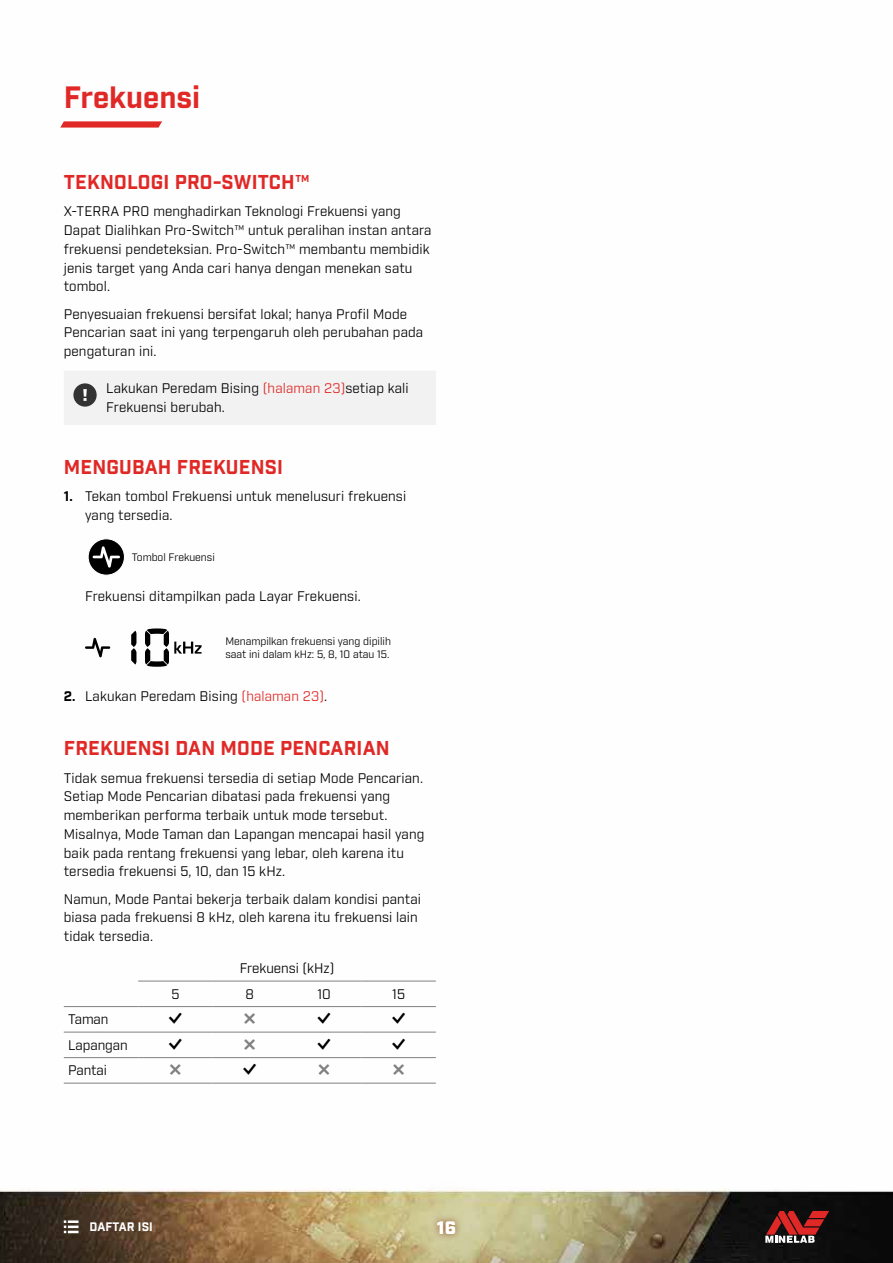
<style>
.page{position:relative;width:893px;height:1263px;background:#fff}
.page>*{position:absolute;margin:0;border:0;box-sizing:border-box;transform-origin:0 0}
.t1{font:700 30px "Industry";color:#e02926}
.t2{font:700 19.5px "Industry";letter-spacing:.01em;color:#e02926}
.t3{font:900 18px "Industry";color:#fff}
.t4{font:13.5px/18.8px "Industry";letter-spacing:.01em;color:#000}
.t5{font:700 12px "Industry";letter-spacing:.01em;color:#fff}
.t6{font:10.5px/13.5px "Industry";color:#000}
.s1{color:#e02926}
.s2{font-weight:700}
</style>
<div class="page">
<img style="left:0;top:630px;width:893px;height:633px">
<svg style="left:64px;top:1220px;width:15px;height:13px"></svg>
<svg style="left:60px;top:121px;width:102px;height:7px"></svg>
<svg style="left:398px;top:1182px;width:97px;height:81px;background:#d1cb9f"></svg>
<svg style="left:430px;top:1214px;width:32px;height:27px"></svg>
<svg style="left:765px;top:1211px;width:64px;height:32px;background:#7d3332"></svg>
<div style="left:64px;top:371px;width:372px;height:54px;background:#f2f2f2"></div>
<svg style="left:88px;top:538px;width:37px;height:38px"></svg>
<svg style="left:131px;top:631px;width:5px;height:33px"></svg>
<svg style="left:145px;top:628px;width:57px;height:39px"></svg>
<svg style="left:85px;top:638px;width:25px;height:19px"></svg>
<hr style="left:138px;top:981px;width:75px;height:1px;background:#808080">
<hr style="left:213px;top:981px;width:74px;height:1px;background:#808080">
<hr style="left:287px;top:981px;width:74px;height:1px;background:#808080">
<hr style="left:361px;top:981px;width:75px;height:1px;background:#808080">
<hr style="left:64px;top:1006px;width:74px;height:1px;background:#808080">
<hr style="left:138px;top:1006px;width:75px;height:1px;background:#808080">
<hr style="left:213px;top:1006px;width:74px;height:1px;background:#808080">
<hr style="left:287px;top:1006px;width:74px;height:1px;background:#808080">
<hr style="left:361px;top:1006px;width:75px;height:1px;background:#808080">
<hr style="left:64px;top:1032px;width:74px;height:1px;background:#808080">
<hr style="left:138px;top:1032px;width:75px;height:1px;background:#808080">
<hr style="left:213px;top:1032px;width:74px;height:1px;background:#808080">
<hr style="left:287px;top:1032px;width:74px;height:1px;background:#808080">
<hr style="left:361px;top:1032px;width:75px;height:1px;background:#808080">
<hr style="left:64px;top:1057px;width:74px;height:1px;background:#808080">
<hr style="left:138px;top:1057px;width:75px;height:1px;background:#808080">
<hr style="left:213px;top:1057px;width:74px;height:1px;background:#808080">
<hr style="left:287px;top:1057px;width:74px;height:1px;background:#808080">
<hr style="left:361px;top:1057px;width:75px;height:1px;background:#808080">
<hr style="left:64px;top:1083px;width:74px;height:1px;background:#808080">
<hr style="left:138px;top:1083px;width:75px;height:1px;background:#808080">
<hr style="left:213px;top:1083px;width:74px;height:1px;background:#808080">
<hr style="left:287px;top:1083px;width:74px;height:1px;background:#808080">
<hr style="left:361px;top:1083px;width:75px;height:1px;background:#808080">
<svg style="left:169px;top:1013px;width:13px;height:11px"></svg>
<svg style="left:244px;top:1013px;width:11px;height:11px"></svg>
<svg style="left:318px;top:1013px;width:13px;height:11px"></svg>
<svg style="left:392px;top:1013px;width:13px;height:11px"></svg>
<svg style="left:169px;top:1038px;width:13px;height:11px"></svg>
<svg style="left:244px;top:1039px;width:11px;height:11px"></svg>
<svg style="left:318px;top:1038px;width:13px;height:11px"></svg>
<svg style="left:392px;top:1038px;width:13px;height:11px"></svg>
<svg style="left:170px;top:1064px;width:11px;height:11px"></svg>
<svg style="left:243px;top:1064px;width:13px;height:11px"></svg>
<svg style="left:319px;top:1064px;width:11px;height:11px"></svg>
<svg style="left:393px;top:1064px;width:11px;height:11px"></svg>
<h1 class="t1" style="left:64px;top:79px;width:138px">Frekuensi</h1>
<h2 class="t2" style="left:64px;top:170px;width:247px">TEKNOLOGI PRO‑SWITCH™</h2>
<p class="t4" style="left:64px;top:202px;width:369px">X‑TERRA PRO menghadirkan Teknologi Frekuensi yang Dapat Dialihkan Pro-Switch™ untuk peralihan instan antara frekuensi pendeteksian. Pro‑Switch™ membantu membidik jenis target yang Anda cari hanya dengan menekan satu tombol.</p>
<p class="t4" style="left:64px;top:305px;width:361px">Penyesuaian frekuensi bersifat lokal; hanya Profil Mode<br>Pencarian saat ini yang terpengaruh oleh perubahan pada pengaturan ini.</p>
<p class="t4" style="left:106px;top:380px;width:304px">Lakukan Peredam Bising <span class="s1">(halaman 23)</span>setiap kali<br>Frekuensi berubah.</p>
<h2 class="t2" style="left:64px;top:455px;width:221px">MENGUBAH FREKUENSI</h2>
<p class="t4" style="left:85px;top:487px;width:323px;text-indent:-21px"><span class="s2">1.</span> Tekan tombol Frekuensi untuk menelusuri frekuensi yang tersedia.</p>
<p class="t6" style="left:132px;top:551px;width:84px">Tombol Frekuensi</p>
<p class="t4" style="left:85px;top:587px;width:275px">Frekuensi ditampilkan pada Layar Frekuensi.</p>
<p class="t6" style="left:225px;top:634px;width:167px">Menampilkan frekuensi yang dipilih saat ini dalam kHz: 5, 8, 10 atau 15.</p>
<p class="t4" style="left:64px;top:687px;width:263px"><span class="s2">2.</span> Lakukan Peredam Bising <span class="s1">(halaman 23)</span>.</p>
<h2 class="t2" style="left:64px;top:736px;width:327px">FREKUENSI DAN MODE PENCARIAN</h2>
<p class="t4" style="left:64px;top:769px;width:362px">Tidak semua frekuensi tersedia di setiap Mode Pencarian.<br>Setiap Mode Pencarian dibatasi pada frekuensi yang memberikan performa terbaik untuk mode tersebut.<br>Misalnya, Mode Taman dan Lapangan mencapai hasil yang baik pada rentang frekuensi yang lebar, oleh karena itu tersedia frekuensi 5, 10, dan 15 kHz.</p>
<p class="t4" style="left:64px;top:890px;width:359px">Namun, Mode Pantai bekerja terbaik dalam kondisi pantai biasa pada frekuensi 8 kHz, oleh karena itu frekuensi lain tidak tersedia.</p>
<p class="t4" style="left:240px;top:959px;width:96px">Frekuensi (kHz)</p>
<p class="t4" style="left:171px;top:985px;width:10px">5</p>
<p class="t4" style="left:246px;top:985px;width:10px">8</p>
<p class="t4" style="left:318px;top:985px;width:15px">10</p>
<p class="t4" style="left:392px;top:985px;width:14px">15</p>
<p class="t4" style="left:68px;top:1007px;width:61px;line-height:25.5px">Taman<br>Lapangan<br>Pantai</p>
<p class="t5" style="left:90px;top:1220px;width:65px">DAFTAR ISI</p>
<h3 class="t3" style="left:437px;top:1217px;width:21px">16</h3>
</div>
